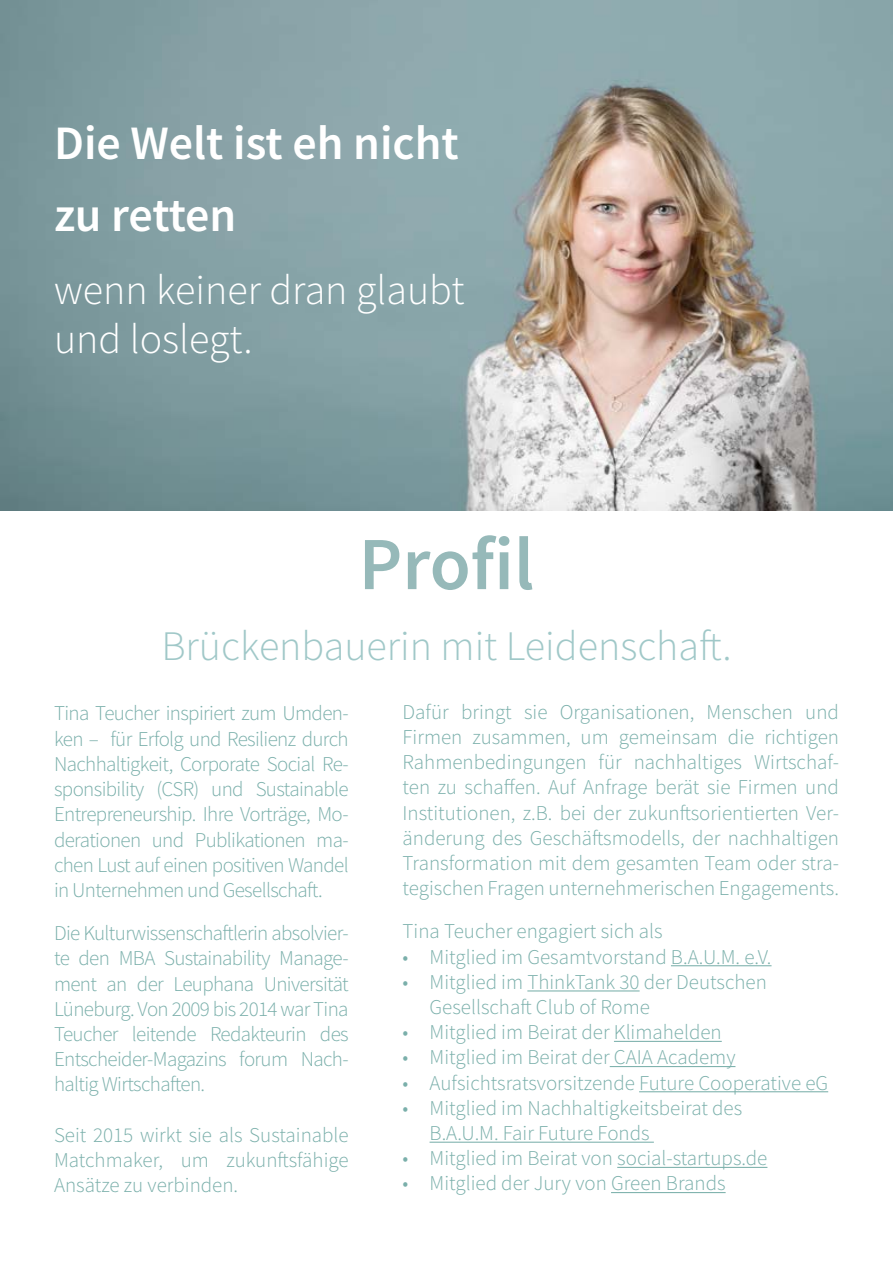
<style>
.page{position:relative;width:893px;height:1263px;background:#fff}
.page>*{position:absolute;margin:0;border:0;box-sizing:border-box;transform-origin:0 0}
.t1{font:600 75px "Source Sans Pro";color:#96b9b9}
.t2{font:600 48px/71.2px "Source Sans Pro";color:#fff}
.t3{font:300 42px/48.9px "Source Sans Pro";color:#fff}
.t4{font:300 42px "Source Sans Pro";color:#a0c8c8}
.t5{font:300 21px/25.2px "Source Sans Pro";color:#7aafaa;text-align:justify}
</style>
<div class="page">
<hr style="left:671px;top:965px;width:100px;height:1px;background:#7aafaa">
<hr style="left:527px;top:990px;width:113px;height:1px;background:#7aafaa">
<hr style="left:614px;top:1041px;width:108px;height:1px;background:#7aafaa">
<hr style="left:610px;top:1066px;width:125px;height:1px;background:#7aafaa">
<hr style="left:639px;top:1091px;width:189px;height:1px;background:#7aafaa">
<hr style="left:430px;top:1142px;width:224px;height:1px;background:#7aafaa">
<hr style="left:617px;top:1167px;width:150px;height:1px;background:#7aafaa">
<hr style="left:611px;top:1192px;width:115px;height:1px;background:#7aafaa">
<img style="left:0;top:0;width:893px;height:510px">
<h2 class="t2" style="left:54px;top:107px;width:406px">Die Welt ist eh nicht zu retten</h2>
<h3 class="t3" style="left:54px;top:265px;width:412px">wenn keiner dran glaubt und loslegt.</h3>
<h1 class="t1" style="left:359px;top:515px;width:177px">Profil</h1>
<h3 class="t4" style="left:161px;top:620px;width:572px">Brückenbauerin mit Leidenschaft.</h3>
<p class="t5" style="left:54px;top:701px;width:296px">Tina Teucher inspiriert zum Umden&shy;ken – für Erfolg und Resilienz durch Nachhaltigkeit, Corporate Social Re&shy;sponsibility (CSR) und Sustainable Entrepreneurship. Ihre Vorträge, Mo&shy;derationen und Publikationen ma&shy;chen Lust auf einen positiven Wandel in Unternehmen und Gesellschaft.</p>
<p class="t5" style="left:54px;top:920px;width:296px">Die Kulturwissenschaftlerin absolvier&shy;te den MBA Sustainability Manage&shy;ment an der Leuphana Universität Lüneburg. Von 2009 bis 2014 war Tina Teucher leitende Redakteurin des Entscheider-Magazins forum Nach&shy;haltig Wirtschaften.</p>
<p class="t5" style="left:54px;top:1122px;width:296px">Seit 2015 wirkt sie als Sustainable Matchmaker, um zukunftsfähige Ansätze zu verbinden.</p>
<p class="t5" style="left:403px;top:699px;width:438px">Dafür bringt sie Organisationen, Menschen und Firmen zusammen, um gemeinsam die richtigen Rahmenbedingungen für nachhaltiges Wirtschaf&shy;ten zu schaffen. Auf Anfrage berät sie Firmen und Institutionen, z.B. bei der zukunftsorientierten Ver&shy;änderung des Geschäftsmodells, der nachhaltigen Transformation mit dem gesamten Team oder stra&shy;tegischen Fragen unternehmerischen Engagements.</p>
<p class="t5" style="left:403px;top:919px;width:261px">Tina Teucher engagiert sich als</p>
<p class="t5" style="left:403px;top:944px;width:370px">• Mitglied im Gesamtvorstand B.A.U.M. e.V.</p>
<p class="t5" style="left:430px;top:969px;width:339px;text-indent:-27px">• Mitglied im ThinkTank 30 der Deutschen<br>Gesellschaft Club of Rome</p>
<p class="t5" style="left:403px;top:1020px;width:321px">• Mitglied im Beirat der Klimahelden</p>
<p class="t5" style="left:403px;top:1045px;width:334px">• Mitglied im Beirat der CAIA Academy</p>
<p class="t5" style="left:403px;top:1070px;width:427px">• Aufsichtsratsvorsitzende Future Cooperative eG</p>
<p class="t5" style="left:430px;top:1095px;width:314px;text-indent:-27px">• Mitglied im Nachhaltigkeitsbeirat des<br>B.A.U.M. Fair Future Fonds</p>
<p class="t5" style="left:403px;top:1146px;width:366px">• Mitglied im Beirat von social-startups.de</p>
<p class="t5" style="left:403px;top:1171px;width:325px">• Mitglied der Jury von Green Brands</p>
</div>
